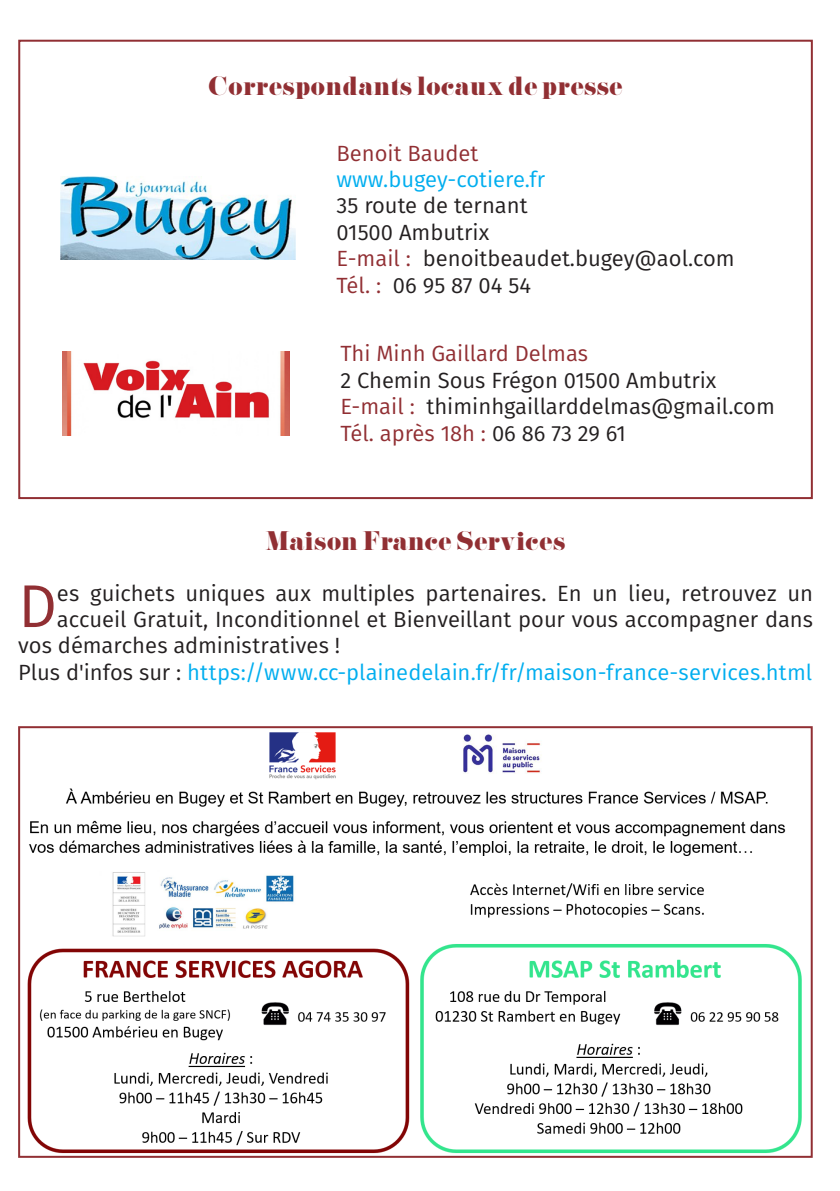
<style>
.page{position:relative;width:840px;height:1191px;background:#fff}
.page>*{position:absolute;margin:0;border:0;box-sizing:border-box;transform-origin:0 0}
.t1{font:60.4px "Fira Sans";color:#912f33}
.t2{font:24px "Pistilli";color:#912f33}
.t3{font:22px/26.4px "Fira Sans";color:#231f20}
.t4{font:22px "Fira Sans";color:#00aeef}
.t5{font:22px "Fira Sans";color:#912f33}
.s1{color:#912f33}
.s2{color:#231f20}
</style>
<div class="page">
<div style="left:18px;top:40px;width:794px;height:459px;border:2px solid #912f33"></div>
<img style="left:63px;top:351px;width:227px;height:84px">
<img style="left:60px;top:176px;width:235px;height:84px">
<img style="left:27px;top:732px;width:775px;height:422px">
<div style="left:18px;top:726px;width:794px;height:431px;border:2px solid #912f33"></div>
<p class="t2" style="left:208px;top:70px;width:416px">Correspondants locaux de presse</p>
<p class="t5" style="left:336px;top:137px;width:143px">Benoit Baudet</p>
<p class="t4" style="left:336px;top:163px;width:210px">www.bugey-cotiere.fr</p>
<p class="t3" style="left:336px;top:192px;width:399px">35 route de ternant<br>01500 Ambutrix<br><span class="s1">E-mail :</span> benoitbeaudet.bugey@aol.com<br><span class="s1">Tél. :</span> 06 95 87 04 54</p>
<p class="t5" style="left:340px;top:337px;width:249px">Thi Minh Gaillard Delmas</p>
<p class="t3" style="left:340px;top:366px;width:436px">2 Chemin Sous Frégon 01500 Ambutrix<br><span class="s1">E-mail :</span> thiminhgaillarddelmas@gmail.com<br><span class="s1">Tél. après 18h :</span> 06 86 73 29 61</p>
<p class="t2" style="left:265px;top:525px;width:302px">Maison France Services</p>
<h1 class="t1" style="left:18px;top:561px;width:40px">D</h1>
<p class="t3" style="left:57px;top:579px;width:757px">es guichets uniques aux multiples partenaires. En un lieu, retrouvez un</p>
<p class="t3" style="left:57px;top:605px;width:757px">accueil Gratuit, Inconditionnel et Bienveillant pour vous accompagner dans</p>
<p class="t3" style="left:18px;top:632px;width:323px">vos démarches administratives !</p>
<p class="t4" style="left:18px;top:656px;width:795px"><span class="s2">Plus d'infos sur :</span> https://www.cc-plainedelain.fr/fr/maison-france-services.html</p>
</div>
